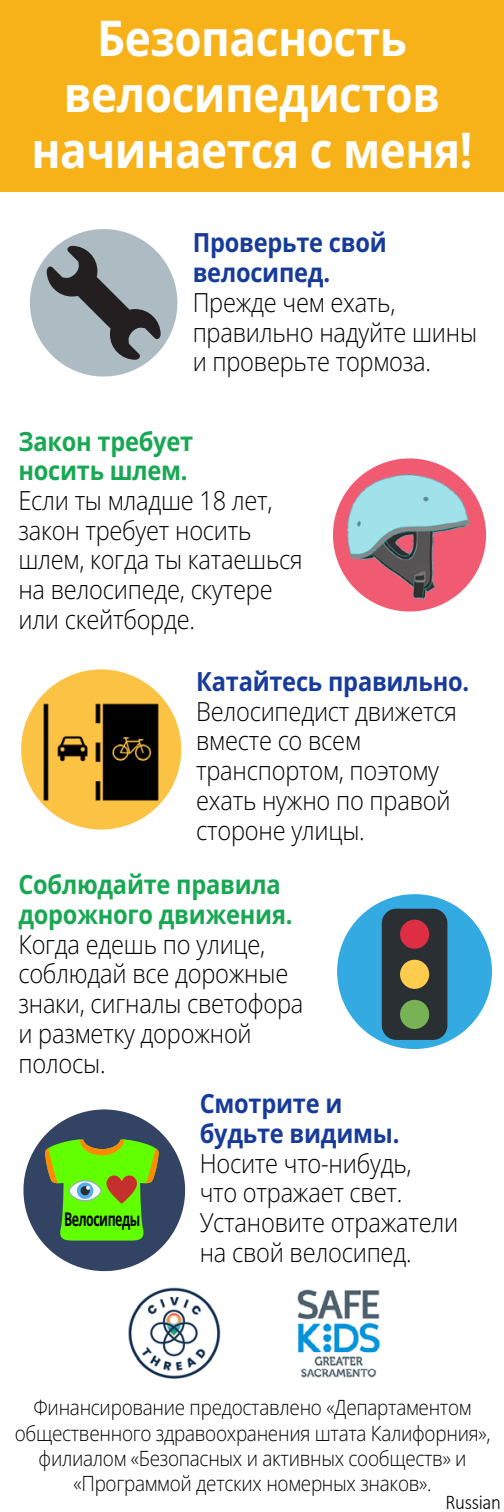
<style>
.page{position:relative;width:504px;height:1512px;background:#fff}
.page>*{position:absolute;margin:0;border:0;box-sizing:border-box;transform-origin:0 0}
.t1{font:700 49px/56px "Open Sans";letter-spacing:-.01em;color:#fff;text-align:center;scale:.9 1}
.t2{font:300 26.25px/29.8px "Open Sans";letter-spacing:-.01em;color:#000;scale:.9 1}
.t3{font:700 26.25px/29.8px "Open Sans";letter-spacing:-.01em;color:#173b9a;scale:.9 1}
.t4{font:700 26.25px/29.8px "Open Sans";letter-spacing:-.01em;color:#18a752;scale:.9 1}
.t5{font:300 21px/25.2px "Open Sans";letter-spacing:-.015em;color:#000;text-align:center;scale:.9 1}
.t6{font:300 21px "Calibri";letter-spacing:-.015em;color:#000;scale:.9 1}
.t7{font:700 18.9px "Open Sans";letter-spacing:-.035em;color:#000;scale:.65 1}
</style>
<div class="page">
<svg style="left:333px;top:458px;width:153px;height:154px"></svg>
<img style="left:345px;top:470px;width:129px;height:129px">
<svg style="left:337px;top:894px;width:155px;height:155px"></svg>
<div style="left:382px;top:909px;width:65px;height:131px;background:#292f33;border-radius:15px"></div>
<div style="left:400px;top:1000px;width:29px;height:29px;background:#77b255;border-radius:50%"></div>
<div style="left:400px;top:960px;width:29px;height:29px;background:#ffcc4d;border-radius:50%"></div>
<div style="left:400px;top:920px;width:29px;height:29px;background:#dd2e44;border-radius:50%"></div>
<svg style="left:30px;top:229px;width:147px;height:148px"></svg>
<svg style="left:23px;top:1109px;width:162px;height:162px"></svg>
<img style="left:21px;top:669px;width:161px;height:161px">
<img style="left:297px;top:1289px;width:84px;height:89px">
<img style="left:128px;top:1287px;width:93px;height:92px">
<div style="left:0;top:0;width:504px;height:192px;background:#f7b21a"></div>
<p class="t1" style="left:32px;top:9px;width:491px">Безопасность велосипедистов начинается с меня!</p>
<p class="t3" style="left:193px;top:227px;width:217px">Проверьте свой велосипед.</p>
<p class="t2" style="left:193px;top:287px;width:318px">Прежде чем ехать, правильно надуйте шины и проверьте тормоза.</p>
<p class="t4" style="left:18px;top:425px;width:196px">Закон требует носить шлем.</p>
<p class="t2" style="left:18px;top:485px;width:317px">Если ты младше 18 лет, закон требует носить шлем, когда ты катаешься на велосипеде, скутере или скейтборде.</p>
<p class="t3" style="left:196px;top:666px;width:305px">Катайтесь правильно.</p>
<p class="t2" style="left:196px;top:696px;width:291px">Велосипедист движется вместе со всем транспортом, поэтому ехать нужно по правой стороне улицы.</p>
<p class="t4" style="left:18px;top:869px;width:306px">Соблюдайте правила дорожного движения.</p>
<p class="t2" style="left:18px;top:929px;width:318px">Когда едешь по улице, соблюдай все дорожные знаки, сигналы светофора и разметку дорожной полосы.</p>
<p class="t7" style="left:64px;top:1206px;width:119px">Велосипеды</p>
<p class="t3" style="left:200px;top:1088px;width:223px">Смотрите и будьте видимы.</p>
<p class="t2" style="left:200px;top:1148px;width:289px">Носите что-нибудь,<br>что отражает свет.<br>Установите отражатели на свой велосипед.</p>
<p class="t5" style="left:15px;top:1395px;width:530px">Финансирование предоставлено «Департаментом общественного здравоохранения штата Калифорния», филиалом «Безопасных и активных сообществ» и «Программой детских номерных знаков».</p>
<p class="t6" style="left:445px;top:1489px;width:63px">Russian</p>
</div>
